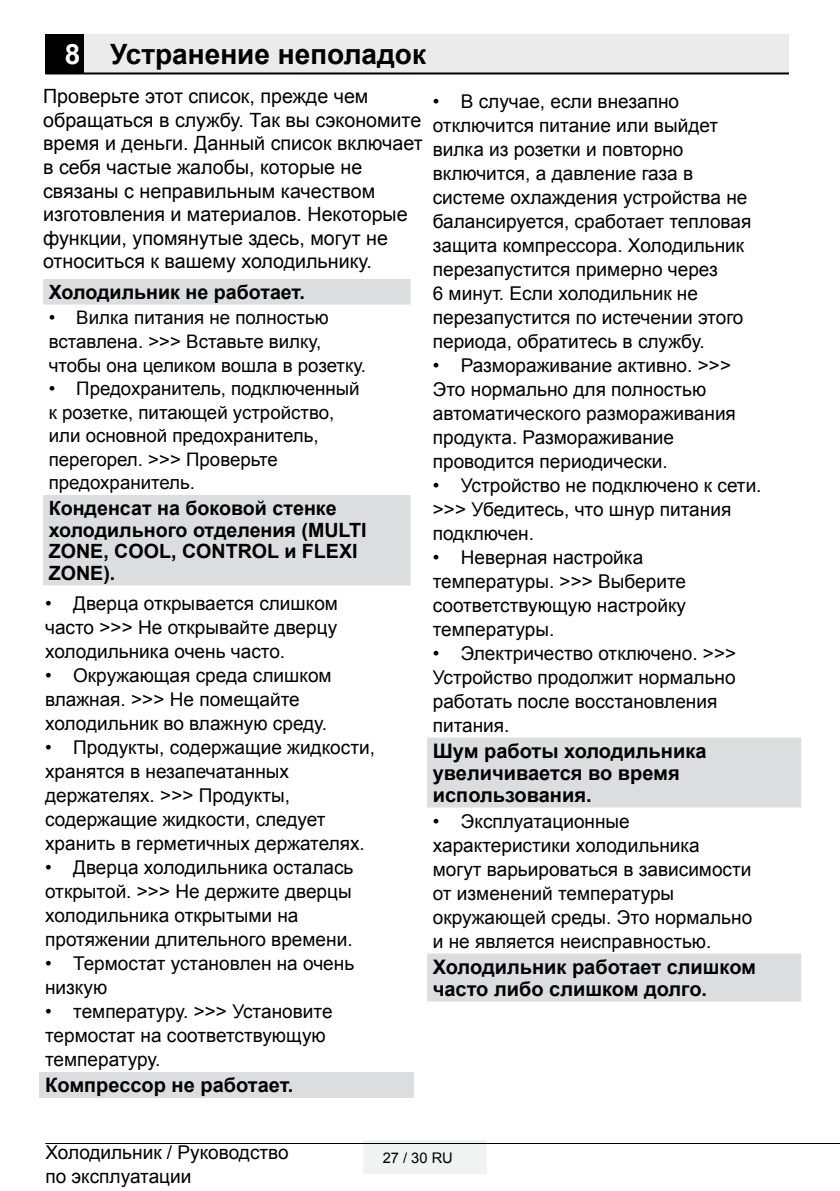
<style>
.page{position:relative;width:840px;height:1191px;background:#fff}
.page>*{position:absolute;margin:0;border:0;box-sizing:border-box;transform-origin:0 0}
.t1{font:700 28px "Arial";color:#000}
.t2{font:700 20px/22px "Arial";color:#000}
.t3{font:19.6px/23.6px "Arial";color:#000}
.t4{font:700 19.6px/21.6px "Arial";color:#000}
.t5{font:19px/24px "Arial";color:#000}
.t6{font:18.6px/23.6px "Arial";color:#000}
.t7{font:14.6px "Arial";color:#000}
.s1{color:#fff}
</style>
<div class="page">
<div style="left:363px;top:1140px;width:123px;height:33px;background:#f1f2f2"></div>
<hr style="left:45px;top:1143px;width:794px;height:1px;background:#000">
<div style="left:45px;top:34px;width:40px;height:40px;background:#000"></div>
<div style="left:85px;top:34px;width:703px;height:40px;background:#ebebec"></div>
<hr style="left:45px;top:72px;width:743px;height:2px;background:#000">
<svg style="left:43px;top:279px;width:367px;height:306px"></svg>
<div style="left:39px;top:1072px;width:374px;height:26px;background:#dcddde"></div>
<svg style="left:427px;top:737px;width:373px;height:264px"></svg>
<h1 class="t1" style="left:65px;top:36px;width:362px"><span class="s1">8</span> Устранение неполадок</h1>
<p class="t3" style="left:43px;top:85px;width:381px">Проверьте этот список, прежде чем обращаться в службу. Так вы сэкономите время и деньги. Данный список включает в себя частые жалобы, которые не связаны с неправильным качеством изготовления и материалов. Некоторые функции, упомянутые здесь, могут не относиться к вашему холодильнику.</p>
<p class="t4" style="left:49px;top:282px;width:257px">Холодильник не работает.</p>
<p class="t6" style="left:49px;top:306px;width:319px">• Вилка питания не полностью вставлена. &gt;&gt;&gt; Вставьте вилку, чтобы она целиком вошла в розетку.</p>
<p class="t6" style="left:49px;top:377px;width:312px">• Предохранитель, подключенный к розетке, питающей устройство, или основной предохранитель, перегорел. &gt;&gt;&gt; Проверьте предохранитель.</p>
<p class="t4" style="left:49px;top:498px;width:319px">Конденсат на боковой стенке холодильного отделения (MULTI<br>ZONE, COOL, CONTROL и FLEXI<br>ZONE).</p>
<p class="t5" style="left:45px;top:591px;width:294px;text-align:justify">• Дверца открывается слишком часто &gt;&gt;&gt; Не открывайте дверцу холодильника очень часто.</p>
<p class="t5" style="left:45px;top:663px;width:288px">• Окружающая среда слишком влажная. &gt;&gt;&gt; Не помещайте холодильник во влажную среду.</p>
<p class="t5" style="left:45px;top:735px;width:331px">• Продукты, содержащие жидкости, хранятся в незапечатанных держателях. &gt;&gt;&gt; Продукты, содержащие жидкости, следует хранить в герметичных держателях.</p>
<p class="t5" style="left:45px;top:855px;width:310px">• Дверца холодильника осталась открытой. &gt;&gt;&gt; Не держите дверцы холодильника открытыми на протяжении длительного времени.</p>
<p class="t5" style="left:45px;top:951px;width:310px">• Термостат установлен на очень низкую</p>
<p class="t5" style="left:45px;top:999px;width:289px">• температуру. &gt;&gt;&gt; Установите термостат на соответствующую температуру.</p>
<p class="t2" style="left:45px;top:1074px;width:249px">Компрессор не работает.</p>
<p class="t5" style="left:432px;top:89px;width:320px">• В случае, если внезапно отключится питание или выйдет вилка из розетки и повторно включится, а давление газа в системе охлаждения устройства не балансируется, сработает тепловая защита компрессора. Холодильник перезапустится примерно через<br>6 минут. Если холодильник не перезапустится по истечении этого периода, обратитесь в службу.</p>
<p class="t5" style="left:432px;top:353px;width:304px">• Размораживание активно. &gt;&gt;&gt;<br>Это нормально для полностью автоматического размораживания продукта. Размораживание проводится периодически.</p>
<p class="t5" style="left:432px;top:473px;width:330px">• Устройство не подключено к сети. &gt;&gt;&gt; Убедитесь, что шнур питания подключен.</p>
<p class="t5" style="left:432px;top:545px;width:255px">• Неверная настройка температуры. &gt;&gt;&gt; Выберите соответствующую настройку температуры.</p>
<p class="t5" style="left:432px;top:641px;width:305px">• Электричество отключено. &gt;&gt;&gt;<br>Устройство продолжит нормально работать после восстановления питания.</p>
<p class="t2" style="left:432px;top:740px;width:275px">Шум работы холодильника увеличивается во время использования.</p>
<p class="t5" style="left:432px;top:809px;width:321px">• Эксплуатационные характеристики холодильника могут варьироваться в зависимости от изменений температуры окружающей среды. Это нормально и не является неисправностью.</p>
<p class="t2" style="left:432px;top:956px;width:324px">Холодильник работает слишком часто либо слишком долго.</p>
<p class="t5" style="left:45px;top:1140px;width:245px">Холодильник / Руководство</p>
<p class="t7" style="left:382px;top:1147px;width:72px">27 / 30 RU</p>
<p class="t5" style="left:45px;top:1164px;width:147px">по эксплуатации</p>
</div>
